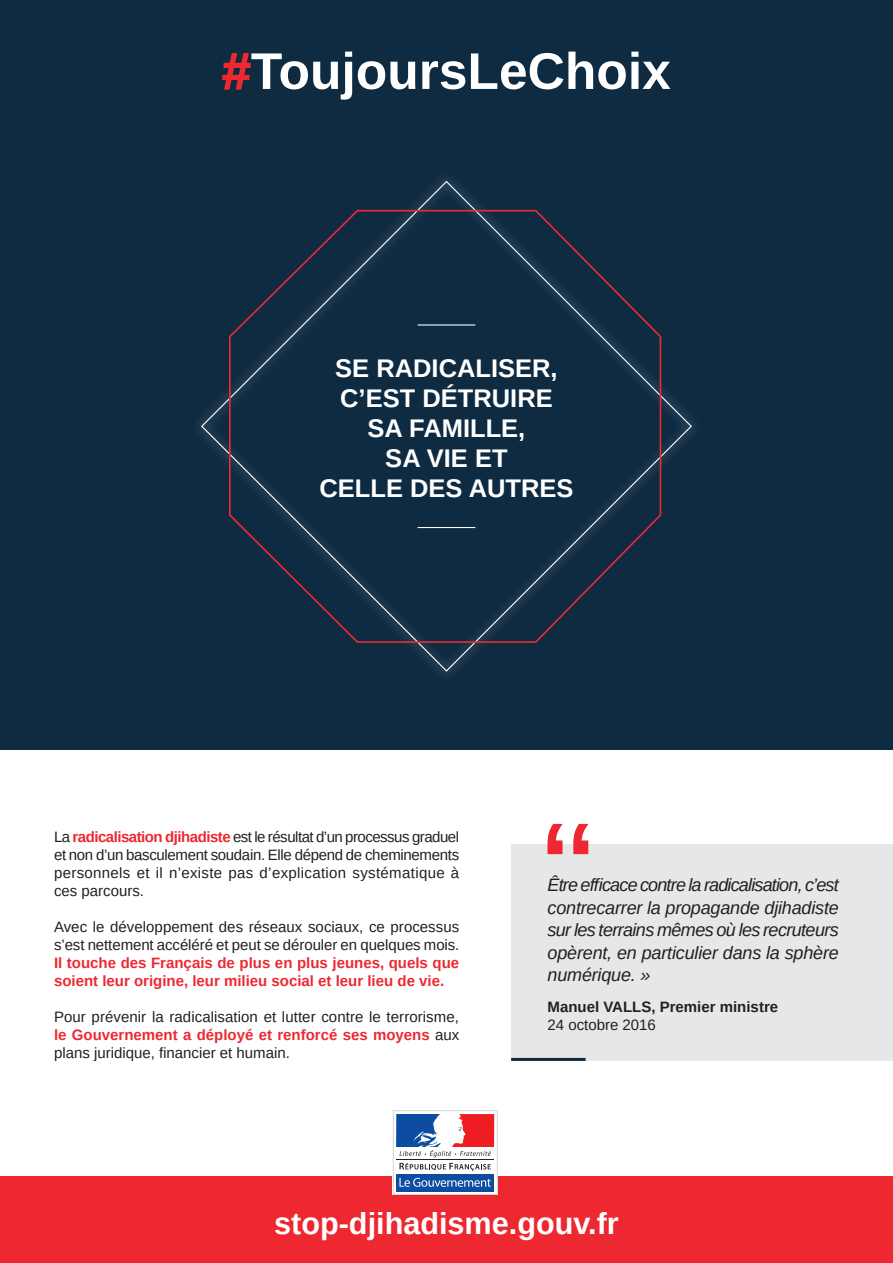
<style>
.page{position:relative;width:893px;height:1263px;background:#fff}
.page>*{position:absolute;margin:0;border:0;box-sizing:border-box;transform-origin:0 0}
.t1{font:700 51.6px "Arimo";color:#fff}
.t2{font:700 30.6px "Arimo";color:#fff}
.t3{font:700 25.5px/30px "Arimo";color:#fff;text-align:center}
.t4{font:italic 18px/22.5px "Arimo";letter-spacing:-.01em;color:#231f20;text-align:justify}
.t5{font:15px/18px "Arimo";letter-spacing:.005em;color:#231f20;text-align:justify}
.t6{font:700 15px/18px "Arimo";color:#ee2831}
.t7{font:700 15px "Arimo";color:#231f20}
.s1{color:#ee2831}
.s2{font-weight:700;color:#ee2831}
</style>
<div class="page">
<div style="left:0;top:1177px;width:893px;height:86px;background:#ee2831"></div>
<div style="left:0;top:0;width:893px;height:749px;background:#0e2b42"></div>
<svg style="left:222px;top:53px;width:29px;height:37px"></svg>
<svg style="left:200px;top:180px;width:493px;height:492px"></svg>
<svg style="left:228px;top:209px;width:434px;height:435px"></svg>
<svg style="left:393px;top:1111px;width:104px;height:84px"></svg>
<div style="left:511px;top:844px;width:382px;height:217px;background:#e6e7e9"></div>
<svg style="left:547px;top:824px;width:41px;height:30px"></svg>
<hr style="left:511px;top:1058px;width:75px;height:3px;background:#0e2b42">
<h1 class="t1" style="left:222px;top:36px;width:450px"><span class="s1">#</span>ToujoursLeChoix</h1>
<h3 class="t3" style="left:319px;top:353px;width:256px">SE RADICALISER,<br>C’EST DÉTRUIRE<br>SA FAMILLE,<br>SA VIE ET<br>CELLE DES AUTRES</h3>
<p class="t5" style="left:54px;top:828px;width:407px">La <span class="s2">radicalisation djihadiste</span> est le résultat d’un processus graduel et non d’un basculement soudain. Elle dépend de cheminements personnels et il n’existe pas d’explication systématique à ces parcours.</p>
<p class="t5" style="left:54px;top:918px;width:407px">Avec le développement des réseaux sociaux, ce processus s’est nettement accéléré et peut se dérouler en quelques mois.</p>
<p class="t6" style="left:54px;top:954px;width:407px">Il touche des Français de plus en plus jeunes, quels que soient leur origine, leur milieu social et leur lieu de vie.</p>
<p class="t5" style="left:54px;top:1008px;width:407px">Pour prévenir la radicalisation et lutter contre le terrorisme, <span class="s2">le Gouvernement a déployé et renforcé ses moyens</span> aux plans juridique, financier et humain.</p>
<p class="t4" style="left:547px;top:873px;width:293px">Être efficace contre la radicalisation, c’est contrecarrer la propagande djihadiste sur les terrains mêmes où les recruteurs opèrent, en particulier dans la sphère numérique. »</p>
<p class="t7" style="left:547px;top:996px;width:232px">Manuel VALLS, Premier ministre</p>
<p class="t5" style="left:547px;top:1016px;width:110px">24 octobre 2016</p>
<h2 class="t2" style="left:274px;top:1202px;width:346px">stop-djihadisme.gouv.fr</h2>
</div>
